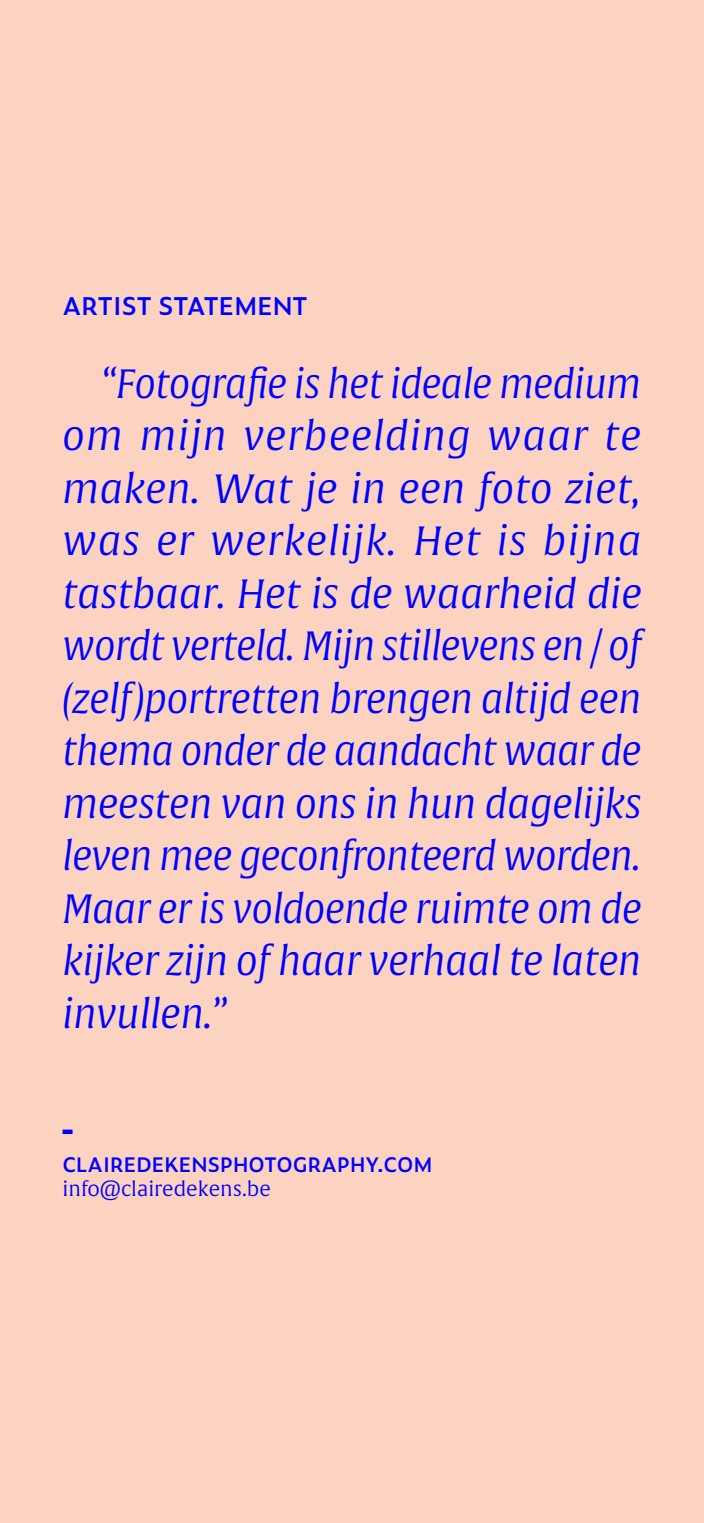
<style>
.page{position:relative;width:704px;height:1523px;background:#fff}
.page>*{position:absolute;margin:0;border:0;box-sizing:border-box;transform-origin:0 0}
.t1{font:italic 40.06px/52.5px "Alverata Lt";color:#00f;text-align:justify}
.t2{font:600 24.5px "Zeitung Pro";color:#00f}
.t3{font:600 20.06px "Zeitung Pro";color:#00f}
.t4{font:20.06px "Alverata Lt";color:#00f}
</style>
<div class="page">
<div style="left:0;top:0;width:703px;height:1522px;background:#fcd3c1"></div>
<div style="left:62px;top:1129px;width:11px;height:5px;background:#00f"></div>
<p class="t2" style="left:62px;top:287px;width:246px">ARTIST STATEMENT</p>
<p class="t1" style="left:62px;top:358px;width:580px;text-indent:38px">“Fotografie is het ideale medium om mijn verbeelding waar te maken. Wat je in een foto ziet, was er werkelijk. Het is bijna tastbaar. Het is de waarheid die wordt verteld. Mijn stillevens en / of (zelf)portretten brengen altijd een thema onder de aandacht waar de meesten van ons in hun dagelijks leven mee geconfronteerd worden.<br>Maar er is voldoende ruimte om de kijker zijn of haar verhaal te laten invullen.”</p>
<p class="t3" style="left:62px;top:1149px;width:371px">CLAIREDEKENSPHOTOGRAPHY.COM</p>
<p class="t4" style="left:62px;top:1176px;width:210px">info@clairedekens.be</p>
</div>
